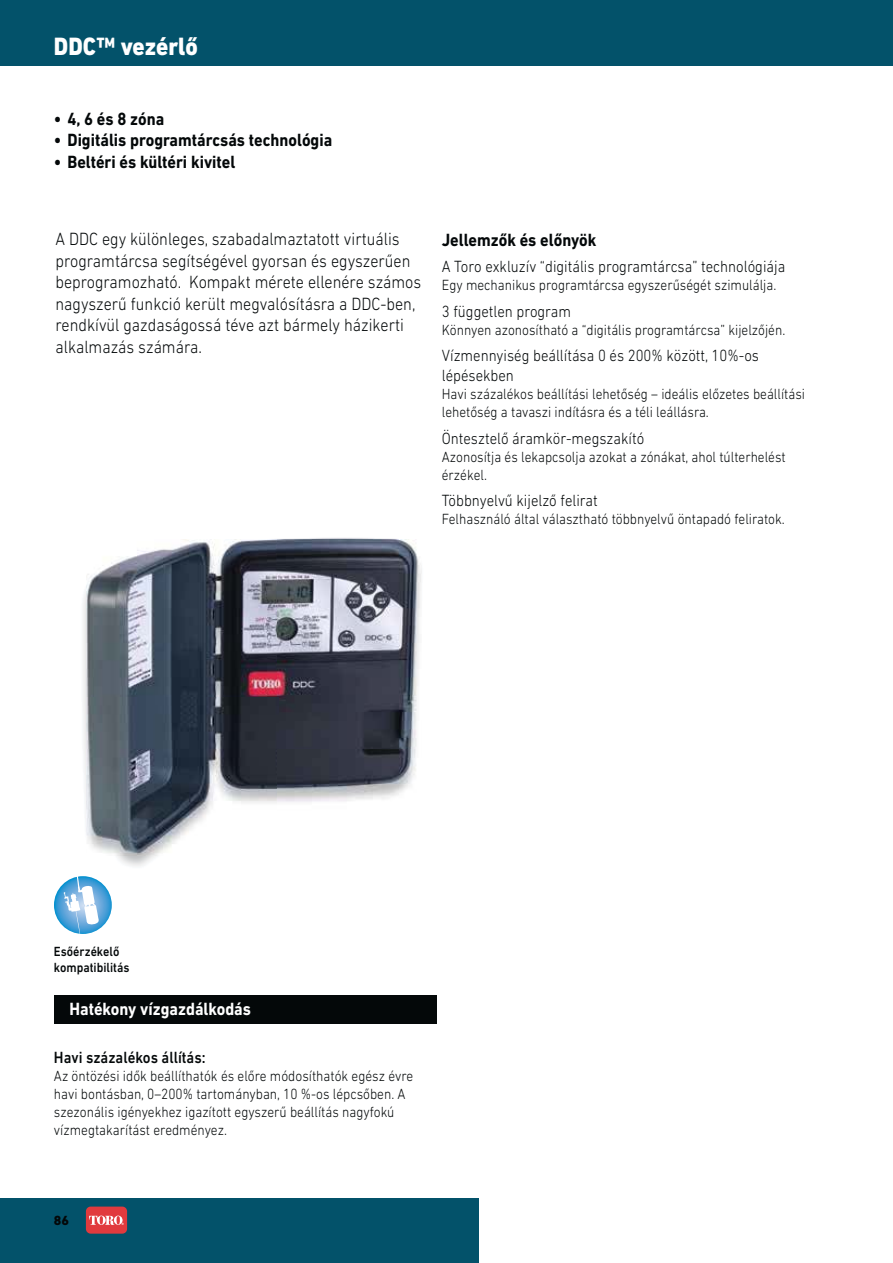
<style>
.page{position:relative;width:893px;height:1263px;background:#fff}
.page>*{position:absolute;margin:0;border:0;box-sizing:border-box;transform-origin:0 0}
.t1{font:800 25.5px "DIN Next LT Pro";color:#fff;scale:.9 1}
.t2{font:300 18px/21.6px "DIN Next LT Pro";color:#040809;scale:.9 1}
.t3{font:700 18px "DIN Next LT Pro";color:#040809;scale:.9 1}
.t4{font:700 18px "DIN Next LT Pro";color:#fff;scale:.9 1}
.t5{font:300 16.5px/19.8px "DIN Next LT Pro";color:#040809;scale:.9 1}
.t6{font:500 16.5px "DIN Next LT Pro";color:#040809;scale:.9 1}
.t7{font:300 15px/18px "DIN Next LT Pro";color:#040809;scale:.9 1}
.t8{font:500 13.5px/16.2px "DIN Next LT Pro";color:#040809;scale:.9 1}
.t9{font:800 13.5px "DIN Next LT Pro";color:#040809}
</style>
<div class="page">
<div style="left:0;top:1198px;width:478px;height:65px;background:#03526a"></div>
<div style="left:0;top:0;width:893px;height:66px;background:#03526a"></div>
<div style="left:86px;top:1207px;width:41px;height:27px;background:#e13a3e;border-radius:5px"></div>
<svg style="left:89px;top:1216px;width:35px;height:9px"></svg>
<svg style="left:54px;top:876px;width:58px;height:58px"></svg>
<svg style="left:64px;top:876px;width:35px;height:58px"></svg>
<img style="left:86px;top:538px;width:336px;height:317px">
<div style="left:54px;top:995px;width:382px;height:29px;background:#040809"></div>
<h1 class="t1" style="left:54px;top:31px;width:161px">DDC™ vezérlő</h1>
<p class="t3" style="left:54px;top:112px;width:124px">• 4, 6 és 8 zóna</p>
<p class="t3" style="left:54px;top:133px;width:311px">• Digitális programtárcsás technológia</p>
<p class="t3" style="left:54px;top:155px;width:203px">• Beltéri és kültéri kivitel</p>
<p class="t2" style="left:55px;top:229px;width:408px">A DDC egy különleges, szabadalmaztatott virtuális programtárcsa segítségével gyorsan és egyszerűen beprogramozható. Kompakt mérete ellenére számos nagyszerű funkció került megvalósításra a DDC-ben, rendkívül gazdaságossá téve azt bármely házikerti alkalmazás számára.</p>
<p class="t3" style="left:442px;top:233px;width:173px">Jellemzők és előnyök</p>
<p class="t5" style="left:442px;top:258px;width:383px">A Toro exkluzív “digitális programtárcsa” technológiája</p>
<p class="t7" style="left:442px;top:277px;width:373px">Egy mechanikus programtárcsa egyszerűségét szimulálja.</p>
<p class="t5" style="left:442px;top:302px;width:145px">3 független program</p>
<p class="t7" style="left:442px;top:322px;width:383px">Könnyen azonosítható a “digitális programtárcsa” kijelzőjén.</p>
<p class="t5" style="left:442px;top:347px;width:354px">Vízmennyiség beállítása 0 és 200% között, 10%-os lépésekben</p>
<p class="t7" style="left:442px;top:386px;width:405px">Havi százalékos beállítási lehetőség – ideális előzetes beállítási lehetőség a tavaszi indításra és a téli leállásra.</p>
<p class="t5" style="left:442px;top:429px;width:226px">Öntesztelő áramkör-megszakító</p>
<p class="t7" style="left:442px;top:449px;width:384px">Azonosítja és lekapcsolja azokat a zónákat, ahol túlterhelést érzékel.</p>
<p class="t5" style="left:442px;top:492px;width:175px">Többnyelvű kijelző felirat</p>
<p class="t7" style="left:442px;top:511px;width:383px">Felhasználó által választható többnyelvű öntapadó feliratok.</p>
<p class="t8" style="left:54px;top:944px;width:85px">Esőérzékelő kompatibilitás</p>
<p class="t4" style="left:69px;top:1002px;width:203px">Hatékony vízgazdálkodás</p>
<p class="t6" style="left:54px;top:1051px;width:170px">Havi százalékos állítás:</p>
<p class="t7" style="left:54px;top:1068px;width:401px">Az öntözési idők beállíthatók és előre módosíthatók egész évre havi bontásban, 0–200% tartományban, 10 %-os lépcsőben. A szezonális igényekhez igazított egyszerű beállítás nagyfokú vízmegtakarítást eredményez.</p>
<p class="t9" style="left:54px;top:1212px;width:17px">86</p>
</div>
